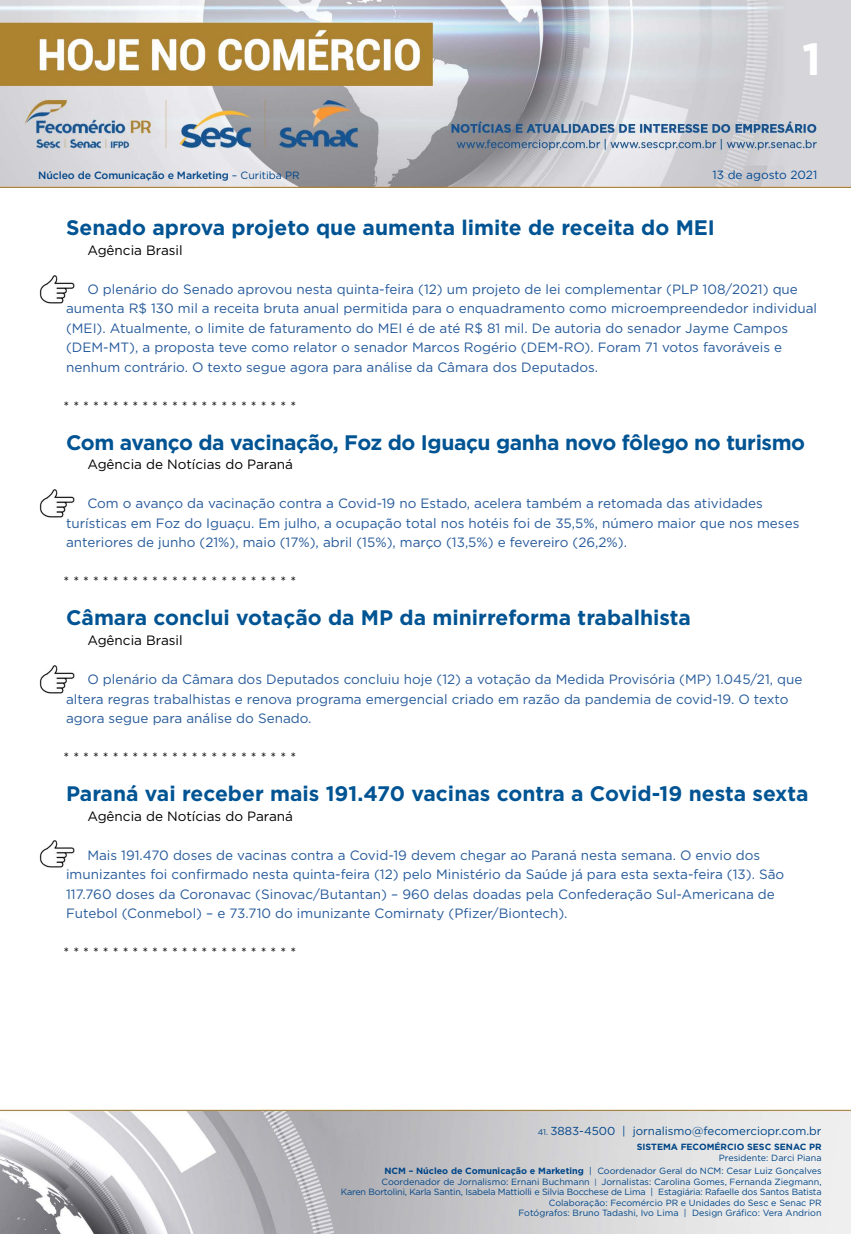
<style>
.page{position:relative;width:851px;height:1234px;background:#fff}
.page>*{position:absolute;margin:0;border:0;box-sizing:border-box;transform-origin:0 0}
.t1{font:700 45px "Gotham";color:#fff}
.t2{font:700 21px "Gotham";color:#005493}
.t3{font:700 21px "Gotham";letter-spacing:-.02em;color:#005493}
.t4{font:13.5px/19.5px "Gotham";color:#275b9b}
.t5{font:13.5px "Gotham";color:#000}
.t6{font:11.85px "Gotham";color:#004a93}
.t7{font:11.55px "Gotham";color:#004587}
.t8{font:500 10.5px "Gotham";letter-spacing:-.01em;color:#004587}
.t9{font:9px/10.5px "Gotham";color:#004587;text-align:right}
.t10{font:700 9px "Gotham";color:#004587}
.s1{font-weight:400}
.s2{font-size:8.25px}
.s3{font-weight:700}
.s4{font-size:7.65px}
</style>
<div class="page">
<img style="left:0;top:0;width:850px;height:188px">
<img style="left:0;top:1109px;width:850px;height:124px">
<img style="left:39px;top:276px;width:36px;height:28px">
<img style="left:39px;top:489px;width:36px;height:28px">
<img style="left:39px;top:840px;width:36px;height:27px">
<img style="left:39px;top:665px;width:36px;height:28px">
<h1 class="t1" style="left:802px;top:29px;width:20px">1</h1>
<p class="t8" style="left:38px;top:168px;width:263px">Núcleo de Comunicação e Marketing <span class="s1">– Curitiba PR</span></p>
<p class="t6" style="left:712px;top:167px;width:106px">13 de agosto 2021</p>
<h2 class="t2" style="left:66px;top:214px;width:650px">Senado aprova projeto que aumenta limite de receita do MEI</h2>
<p class="t5" style="left:87px;top:241px;width:97px">Agência Brasil</p>
<p class="t4" style="left:66px;top:279px;width:752px;text-indent:21px">O plenário do Senado aprovou nesta quinta-feira (12) um projeto de lei complementar (PLP 108/2021) que aumenta R$ 130 mil a receita bruta anual permitida para o enquadramento como microempreendedor individual (MEI). Atualmente, o limite de faturamento do MEI é de até R$ 81 mil. De autoria do senador Jayme Campos (DEM-MT), a proposta teve como relator o senador Marcos Rogério (DEM-RO). Foram 71 votos favoráveis e nenhum contrário. O texto segue agora para análise da Câmara dos Deputados.</p>
<p class="t5" style="left:63px;top:397px;width:234px">* * * * * * * * * * * * * * * * * * * * * * * *</p>
<h2 class="t3" style="left:66px;top:428px;width:740px">Com avanço da vacinação, Foz do Iguaçu ganha novo fôlego no turismo</h2>
<p class="t5" style="left:87px;top:456px;width:207px">Agência de Notícias do Paraná</p>
<p class="t4" style="left:66px;top:493px;width:734px;text-indent:21px">Com o avanço da vacinação contra a Covid-19 no Estado, acelera também a retomada das atividades turísticas em Foz do Iguaçu. Em julho, a ocupação total nos hotéis foi de 35,5%, número maior que nos meses anteriores de junho (21%), maio (17%), abril (15%), março (13,5%) e fevereiro (26,2%).</p>
<p class="t5" style="left:63px;top:573px;width:234px">* * * * * * * * * * * * * * * * * * * * * * * *</p>
<h2 class="t2" style="left:66px;top:604px;width:626px">Câmara conclui votação da MP da minirreforma trabalhista</h2>
<p class="t5" style="left:87px;top:631px;width:97px">Agência Brasil</p>
<p class="t4" style="left:66px;top:669px;width:737px;text-indent:21px">O plenário da Câmara dos Deputados concluiu hoje (12) a votação da Medida Provisória (MP) 1.045/21, que altera regras trabalhistas e renova programa emergencial criado em razão da pandemia de covid-19. O texto agora segue para análise do Senado.</p>
<p class="t5" style="left:63px;top:748px;width:234px">* * * * * * * * * * * * * * * * * * * * * * * *</p>
<h2 class="t2" style="left:66px;top:779px;width:744px">Paraná vai receber mais 191.470 vacinas contra a Covid-19 nesta sexta</h2>
<p class="t5" style="left:87px;top:807px;width:207px">Agência de Notícias do Paraná</p>
<p class="t4" style="left:66px;top:844px;width:719px;text-indent:21px">Mais 191.470 doses de vacinas contra a Covid-19 devem chegar ao Paraná nesta semana. O envio dos imunizantes foi confirmado nesta quinta-feira (12) pelo Ministério da Saúde já para esta sexta-feira (13). São 117.760 doses da Coronavac (Sinovac/Butantan) – 960 delas doadas pela Confederação Sul-Americana de Futebol (Conmebol) – e 73.710 do imunizante Comirnaty (Pfizer/Biontech).</p>
<p class="t5" style="left:63px;top:943px;width:234px">* * * * * * * * * * * * * * * * * * * * * * * *</p>
<p class="t7" style="left:537px;top:1123px;width:285px"><span class="s2">41.</span> 3883-4500 | jornalismo@fecomerciopr.com.br</p>
<p class="t10" style="left:636px;top:1140px;width:186px">SISTEMA FECOMÉRCIO SESC SENAC PR</p>
<p class="t9" style="left:384px;top:1150px;width:438px;line-height:13.5px">Presidente: Darci Piana<br><span class="s3">NCM – Núcleo de Comunicação e Marketing</span> | Coordenador Geral do NCM: Cesar Luiz Gonçalves</p>
<p class="t9" style="left:341px;top:1175px;width:482px">Coordenador de Jornalismo: Ernani Buchmann <span class="s4">|</span> Jornalistas: Carolina Gomes, Fernanda Ziegmann,<br>Karen Bortolini, Karla Santin, Isabela Mattiolli e Silvia Bocchese de Lima | Estagiária: Rafaelle dos Santos Batista Colaboração: Fecomércio PR e Unidades do Sesc e Senac PR<br>Fotógrafos: Bruno Tadashi, Ivo Lima | Design Gráfico: Vera Andrion</p>
</div>
